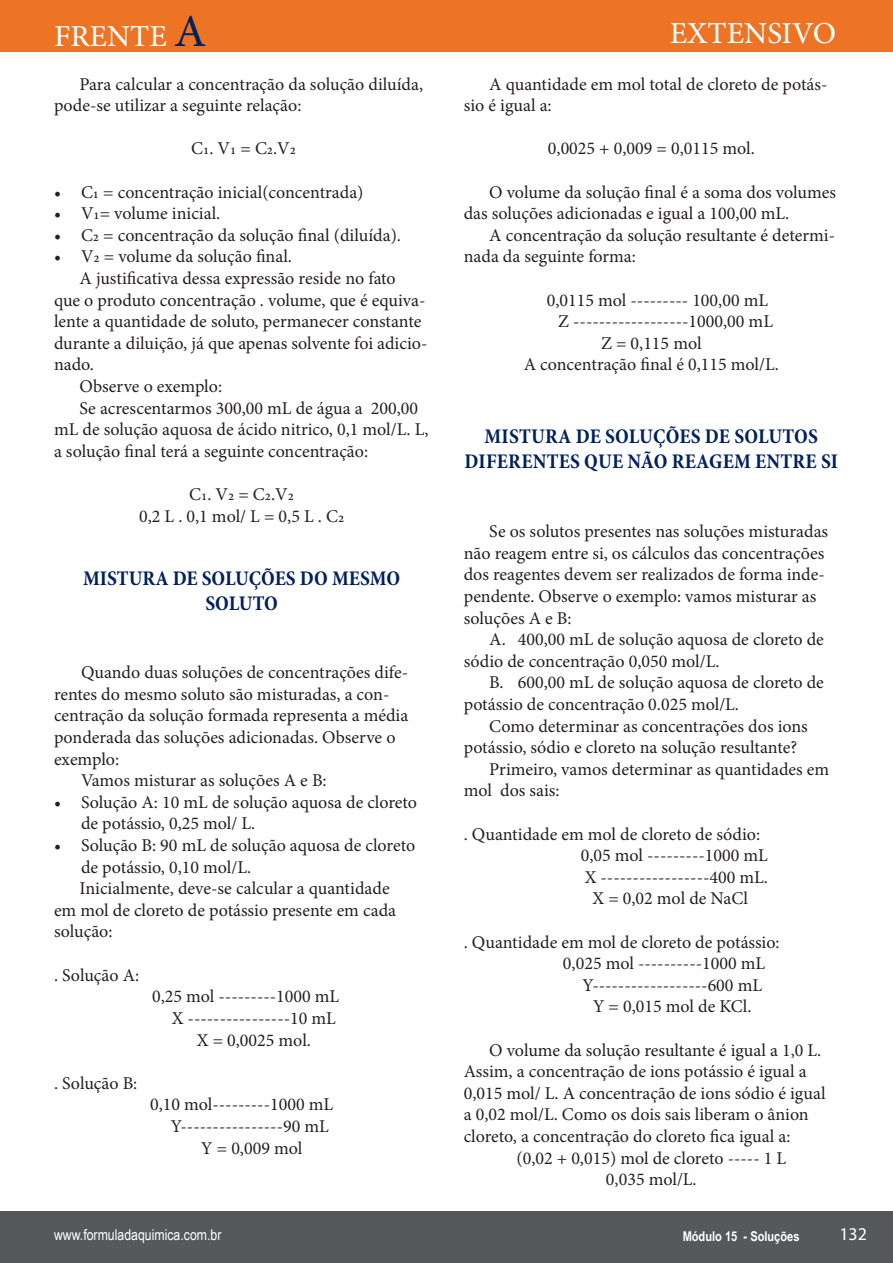
<style>
.page{position:relative;width:893px;height:1263px;background:#fff}
.page>*{position:absolute;margin:0;border:0;box-sizing:border-box;transform-origin:0 0}
.t1{font:30px "Adobe Hebrew";color:#fff}
.t2{font:700 condensed 21px/25.2px "Minion Pro";letter-spacing:.005em;color:#002060;text-align:center}
.t3{font:18px/21.6px "Minion Pro";color:#231f20}
.t4{font:18px "Myriad Pro";color:#fff}
.t5{font:15px "Arial Narrow";color:#fff}
.t6{font:700 13.5px "Arial Narrow";color:#fff}
.s1{font-size:45px;color:#002060}
</style>
<div class="page">
<div style="left:0;top:0;width:893px;height:52px;background:#ec7424"></div>
<div style="left:0;top:1211px;width:893px;height:52px;background:#57585a"></div>
<h1 class="t1" style="left:54px;top:18px;width:154px">FRENTE <span class="s1">A</span></h1>
<p class="t3" style="left:54px;top:73px;width:371px;text-indent:26px">Para calcular a concentração da solução diluída, pode-se utilizar a seguinte relação:</p>
<p class="t3" style="left:191px;top:138px;width:106px">C1. V1 = C2.V2</p>
<p class="t3" style="left:54px;top:181px;width:311px">• C1 = concentração inicial(concentrada)</p>
<p class="t3" style="left:54px;top:203px;width:168px">• V1= volume inicial.</p>
<p class="t3" style="left:54px;top:224px;width:349px">• C2 = concentração da solução final (diluída).</p>
<p class="t3" style="left:54px;top:246px;width:239px">• V2 = volume da solução final.</p>
<p class="t3" style="left:54px;top:268px;width:375px;text-indent:26px">A justificativa dessa expressão reside no fato<br>que o produto concentração . volume, que é equiva&shy;lente a quantidade de soluto, permanecer constante durante a diluição, já que apenas solvente foi adicio&shy;nado.</p>
<p class="t3" style="left:80px;top:376px;width:144px">Observe o exemplo:</p>
<p class="t3" style="left:54px;top:397px;width:376px;text-indent:26px">Se acrescentarmos 300,00 mL de água a 200,00 mL de solução aquosa de ácido nitrico, 0,1 mol/L. L, a solução final terá a seguinte concentração:</p>
<p class="t3" style="left:189px;top:484px;width:106px">C1. V2 = C2.V2</p>
<p class="t3" style="left:139px;top:505px;width:207px">0,2 L . 0,1 mol/ L = 0,5 L . C2</p>
<p class="t2" style="left:83px;top:566px;width:319px">MISTURA DE SOLUÇÕES DO MESMO</p>
<p class="t2" style="left:205px;top:591px;width:74px">SOLUTO</p>
<p class="t3" style="left:54px;top:662px;width:356px;text-indent:27px">Quando duas soluções de concentrações dife&shy;rentes do mesmo soluto são misturadas, a con&shy;centração da solução formada representa a média ponderada das soluções adicionadas. Observe o exemplo:</p>
<p class="t3" style="left:81px;top:770px;width:247px">Vamos misturar as soluções A e B:</p>
<p class="t3" style="left:81px;top:791px;width:338px;text-indent:-27px">• Solução A: 10 mL de solução aquosa de cloreto de potássio, 0,25 mol/ L.</p>
<p class="t3" style="left:81px;top:835px;width:336px;text-indent:-27px">• Solução B: 90 mL de solução aquosa de cloreto de potássio, 0,10 mol/L.</p>
<p class="t3" style="left:54px;top:878px;width:344px;text-indent:26px">Inicialmente, deve-se calcular a quantidade em mol de cloreto de potássio presente em cada solução:</p>
<p class="t3" style="left:54px;top:964px;width:87px">. Solução A:</p>
<p class="t3" style="left:152px;top:986px;width:189px">0,25 mol ---------1000 mL</p>
<p class="t3" style="left:172px;top:1007px;width:166px">X ----------------10 mL</p>
<p class="t3" style="left:197px;top:1029px;width:116px">X = 0,0025 mol.</p>
<p class="t3" style="left:54px;top:1072px;width:85px">. Solução B:</p>
<p class="t3" style="left:150px;top:1094px;width:185px">0,10 mol---------1000 mL</p>
<p class="t3" style="left:171px;top:1115px;width:160px">Y----------------90 mL</p>
<p class="t3" style="left:201px;top:1137px;width:103px">Y = 0,009 mol</p>
<h1 class="t1" style="left:670px;top:15px;width:168px">EXTENSIVO</h1>
<p class="t3" style="left:464px;top:73px;width:365px;text-indent:26px">A quantidade em mol total de cloreto de potás&shy;sio é igual a:</p>
<p class="t3" style="left:548px;top:138px;width:208px">0,0025 + 0,009 = 0,0115 mol.</p>
<p class="t3" style="left:464px;top:181px;width:374px;text-indent:26px">O volume da solução final é a soma dos volumes das soluções adicionadas e igual a 100,00 mL.</p>
<p class="t3" style="left:464px;top:224px;width:373px;text-indent:26px">A concentração da solução resultante é determi&shy;nada da seguinte forma:</p>
<p class="t3" style="left:547px;top:289px;width:223px">0,0115 mol --------- 100,00 mL</p>
<p class="t3" style="left:558px;top:311px;width:216px">Z ------------------1000,00 mL</p>
<p class="t3" style="left:601px;top:332px;width:102px">Z = 0,115 mol</p>
<p class="t3" style="left:524px;top:354px;width:257px">A concentração final é 0,115 mol/L.</p>
<p class="t2" style="left:465px;top:423px;width:375px">MISTURA DE SOLUÇÕES DE SOLUTOS<br>DIFERENTES QUE NÃO REAGEM ENTRE SI</p>
<p class="t3" style="left:464px;top:521px;width:366px;text-indent:26px">Se os solutos presentes nas soluções misturadas não reagem entre si, os cálculos das concentrações dos reagentes devem ser realizados de forma inde&shy;pendente. Observe o exemplo: vamos misturar as soluções A e B:</p>
<p class="t3" style="left:464px;top:629px;width:362px;text-indent:26px">A. 400,00 mL de solução aquosa de cloreto de sódio de concentração 0,050 mol/L.</p>
<p class="t3" style="left:464px;top:672px;width:362px;text-indent:26px">B. 600,00 mL de solução aquosa de cloreto de potássio de concentração 0.025 mol/L.</p>
<p class="t3" style="left:464px;top:715px;width:346px;text-indent:26px">Como determinar as concentrações dos ions potássio, sódio e cloreto na solução resultante?</p>
<p class="t3" style="left:464px;top:758px;width:367px;text-indent:26px">Primeiro, vamos determinar as quantidades em mol dos sais:</p>
<p class="t3" style="left:464px;top:823px;width:298px">. Quantidade em mol de cloreto de sódio:</p>
<p class="t3" style="left:581px;top:845px;width:189px">0,05 mol ---------1000 mL</p>
<p class="t3" style="left:585px;top:866px;width:185px">X -----------------400 mL.</p>
<p class="t3" style="left:592px;top:888px;width:157px">X = 0,02 mol de NaCl</p>
<p class="t3" style="left:464px;top:931px;width:317px">. Quantidade em mol de cloreto de potássio:</p>
<p class="t3" style="left:563px;top:953px;width:204px">0,025 mol ----------1000 mL</p>
<p class="t3" style="left:582px;top:974px;width:181px">Y------------------600 mL</p>
<p class="t3" style="left:593px;top:996px;width:160px">Y = 0,015 mol de KCl.</p>
<p class="t3" style="left:464px;top:1039px;width:363px;text-indent:26px">O volume da solução resultante é igual a 1,0 L.<br>Assim, a concentração de ions potássio é igual a 0,015 mol/ L. A concentração de ions sódio é igual a 0,02 mol/L. Como os dois sais liberam o ânion cloreto, a concentração do cloreto fica igual a:</p>
<p class="t3" style="left:516px;top:1147px;width:271px">(0,02 + 0,015) mol de cloreto ----- 1 L</p>
<p class="t3" style="left:606px;top:1169px;width:92px">0,035 mol/L.</p>
<p class="t6" style="left:624px;top:1226px;width:171px">Módulo 2- Separação de Mistura</p>
<p class="t4" style="left:839px;top:1223px;width:29px">132</p>
<p class="t5" style="left:54px;top:1224px;width:169px">www.formuladaquimica.com.br</p>
<p class="t5" style="left:58px;top:1224px;width:169px">www.formuladaquimica.com.br</p>
<p class="t6" style="left:617px;top:1226px;width:168px">Módulo 4 - Classificação Periód</p>
<p class="t6" style="left:646px;top:1226px;width:155px">Módulo 3 - Estrutura Atômica</p>
<p class="t6" style="left:683px;top:1226px;width:118px">Módulo 15 - Soluções</p>
</div>
